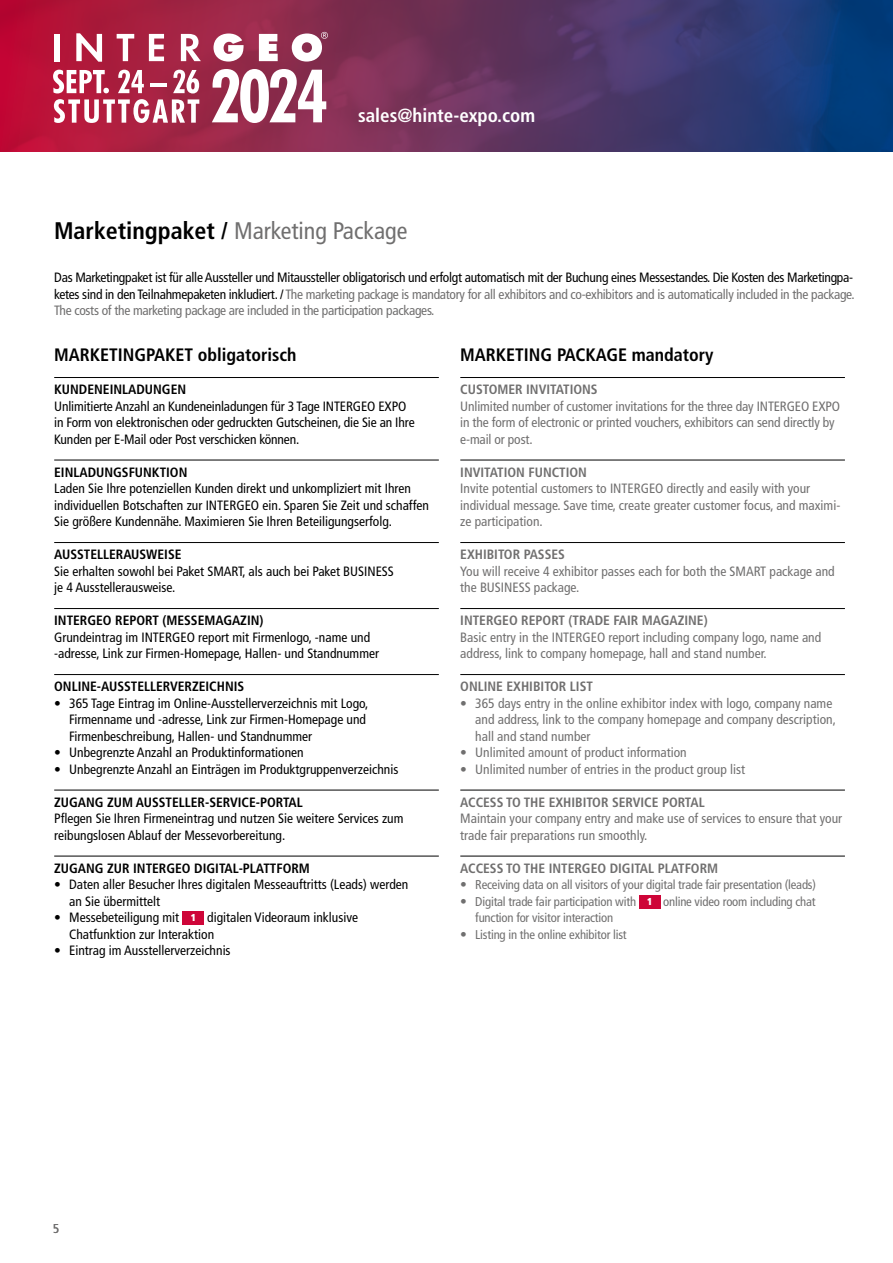
<style>
.page{position:relative;width:893px;height:1263px;background:#fff}
.page>*{position:absolute;margin:0;border:0;box-sizing:border-box;transform-origin:0 0}
.t1{font:condensed 24px "Frutiger LT Std";color:#706f6f}
.t2{font:700 condensed 18.9px "Frutiger LT Std";color:#fff}
.t3{font:700 condensed 18px "Frutiger LT Std";color:#000}
.t4{font:condensed 13.5px/16.5px "Frutiger LT Std";color:#000}
.t5{font:condensed 13.5px/16.5px "Frutiger LT Std";color:#706f6f}
.t6{font:condensed 13.5px/16.5px "Frutiger LT Std";letter-spacing:-.02em;color:#000}
.t7{font:700 condensed 13.5px "Frutiger LT Std";color:#000}
.t8{font:700 condensed 13.5px "Frutiger LT Std";color:#706f6f}
.t9{font:condensed 12.75px/16.5px "Frutiger LT Std";letter-spacing:-.015em;color:#706f6f}
.s1{font-weight:700;color:#000}
.s2{color:#706f6f}
.s3{font-weight:900;font-size:10.05px;color:#fff}
.s4{font-size:13.5px}
</style>
<div class="page">
<img style="left:0;top:0;width:893px;height:152px">
<div style="left:55px;top:34px;width:5px;height:27px;background:#fff"></div>
<svg style="left:76px;top:33px;width:26px;height:29px"></svg>
<svg style="left:117px;top:34px;width:17px;height:27px"></svg>
<svg style="left:149px;top:34px;width:15px;height:27px"></svg>
<svg style="left:181px;top:34px;width:20px;height:27px"></svg>
<svg style="left:213px;top:34px;width:31px;height:28px"></svg>
<svg style="left:259px;top:34px;width:19px;height:27px"></svg>
<svg style="left:292px;top:32px;width:36px;height:30px"></svg>
<svg style="left:212px;top:69px;width:114px;height:54px"></svg>
<svg style="left:53px;top:70px;width:56px;height:23px"></svg>
<svg style="left:118px;top:70px;width:26px;height:23px"></svg>
<hr style="left:150px;top:83px;width:17px;height:4px;background:#fff">
<svg style="left:173px;top:70px;width:26px;height:23px"></svg>
<svg style="left:54px;top:99px;width:145px;height:24px"></svg>
<hr style="left:54px;top:377px;width:385px;height:1px;background:#000">
<hr style="left:54px;top:460px;width:385px;height:1px;background:#000">
<hr style="left:54px;top:542px;width:385px;height:1px;background:#000">
<hr style="left:54px;top:608px;width:385px;height:1px;background:#000">
<hr style="left:54px;top:674px;width:385px;height:1px;background:#000">
<hr style="left:54px;top:790px;width:385px;height:1px;background:#000">
<hr style="left:54px;top:856px;width:385px;height:1px;background:#000">
<div style="left:182px;top:911px;width:22px;height:13px;background:#ce0538"></div>
<hr style="left:460px;top:377px;width:385px;height:1px;background:#000">
<hr style="left:460px;top:460px;width:385px;height:1px;background:#000">
<hr style="left:460px;top:542px;width:385px;height:1px;background:#000">
<hr style="left:460px;top:608px;width:385px;height:1px;background:#000">
<hr style="left:460px;top:674px;width:385px;height:1px;background:#000">
<hr style="left:460px;top:790px;width:385px;height:1px;background:#000">
<hr style="left:460px;top:856px;width:385px;height:1px;background:#000">
<div style="left:639px;top:895px;width:21px;height:14px;background:#ce0538"></div>
<h2 class="t2" style="left:358px;top:104px;width:179px">sales@hinte-expo.com</h2>
<h1 class="t1" style="left:54px;top:217px;width:355px"><span class="s1">Marketingpaket /</span> Marketing Package</h1>
<p class="t6" style="left:54px;top:269px;width:802px">Das Marketingpaket ist für alle Aussteller und Mitaussteller obligatorisch und erfolgt automatisch mit der Buchung eines Messestandes. Die Kosten des Marketingpa&shy;ketes sind in den Teilnahmepaketen inkludiert. / <span class="s2">The marketing package is mandatory for all exhibitors and co-exhibitors and is automatically included in the package.<br>The costs of the marketing package are included in the participation packages.</span></p>
<h3 class="t3" style="left:54px;top:344px;width:244px">MARKETINGPAKET obligatorisch</h3>
<p class="t7" style="left:54px;top:382px;width:133px">KUNDENEINLADUNGEN</p>
<p class="t4" style="left:54px;top:398px;width:362px">Unlimitierte Anzahl an Kundeneinladungen für 3 Tage INTERGEO EXPO in Form von elektronischen oder gedruckten Gutscheinen, die Sie an Ihre<br>Kunden per E-Mail oder Post verschicken können.</p>
<p class="t7" style="left:54px;top:464px;width:135px">EINLADUNGSFUNKTION</p>
<p class="t4" style="left:54px;top:481px;width:376px">Laden Sie Ihre potenziellen Kunden direkt und unkompliziert mit Ihren individuellen Botschaften zur INTERGEO ein. Sparen Sie Zeit und schaffen<br>Sie größere Kundennähe. Maximieren Sie Ihren Beteiligungserfolg.</p>
<p class="t7" style="left:54px;top:547px;width:129px">AUSSTELLERAUSWEISE</p>
<p class="t4" style="left:54px;top:563px;width:341px">Sie erhalten sowohl bei Paket SMART, als auch bei Paket BUSINESS je 4 Ausstellerausweise.</p>
<p class="t7" style="left:54px;top:613px;width:211px">INTERGEO REPORT (MESSEMAGAZIN)</p>
<p class="t4" style="left:54px;top:629px;width:326px">Grundeintrag im INTERGEO report mit Firmenlogo, -name und -adresse, Link zur Firmen-Homepage, Hallen- und Standnummer</p>
<p class="t7" style="left:54px;top:679px;width:192px">ONLINE-AUSSTELLERVERZEICHNIS</p>
<p class="t4" style="left:69px;top:695px;width:301px;text-indent:-15px">• 365 Tage Eintrag im Online-Ausstellerverzeichnis mit Logo,<br>Firmenname und -adresse, Link zur Firmen-Homepage und<br>Firmenbeschreibung, Hallen- und Standnummer</p>
<p class="t4" style="left:54px;top:745px;width:251px">• Unbegrenzte Anzahl an Produktinformationen</p>
<p class="t4" style="left:54px;top:761px;width:346px">• Unbegrenzte Anzahl an Einträgen im Produktgruppenverzeichnis</p>
<p class="t7" style="left:54px;top:794px;width:250px">ZUGANG ZUM AUSSTELLER-SERVICE-PORTAL</p>
<p class="t4" style="left:54px;top:811px;width:351px">Pflegen Sie Ihren Firmeneintrag und nutzen Sie weitere Services zum reibungslosen Ablauf der Messevorbereitung.</p>
<p class="t7" style="left:54px;top:860px;width:257px">ZUGANG ZUR INTERGEO DIGITAL-PLATTFORM</p>
<p class="t4" style="left:69px;top:877px;width:341px;text-indent:-15px">• Daten aller Besucher Ihres digitalen Messeauftritts (Leads) werden an Sie übermittelt</p>
<p class="t4" style="left:69px;top:910px;width:290px;text-indent:-15px">• Messebeteiligung mit <span class="s3">1</span> digitalen Videoraum inklusive<br>Chatfunktion zur Interaktion</p>
<p class="t4" style="left:54px;top:943px;width:178px">• Eintrag im Ausstellerverzeichnis</p>
<h3 class="t3" style="left:460px;top:344px;width:255px">MARKETING PACKAGE mandatory</h3>
<p class="t8" style="left:460px;top:382px;width:139px">CUSTOMER INVITATIONS</p>
<p class="t5" style="left:460px;top:398px;width:381px">Unlimited number of customer invitations for the three day INTERGEO EXPO in the form of electronic or printed vouchers, exhibitors can send directly by e-mail or post.</p>
<p class="t8" style="left:460px;top:464px;width:128px">INVITATION FUNCTION</p>
<p class="t5" style="left:460px;top:481px;width:382px">Invite potential customers to INTERGEO directly and easily with your individual message. Save time, create greater customer focus, and maximi&shy;ze participation.</p>
<p class="t8" style="left:460px;top:547px;width:106px">EXHIBITOR PASSES</p>
<p class="t5" style="left:460px;top:563px;width:376px">You will receive 4 exhibitor passes each for both the SMART package and the BUSINESS package.</p>
<p class="t8" style="left:460px;top:613px;width:249px">INTERGEO REPORT (TRADE FAIR MAGAZINE)</p>
<p class="t5" style="left:460px;top:629px;width:362px">Basic entry in the INTERGEO report including company logo, name and address, link to company homepage, hall and stand number.</p>
<p class="t8" style="left:460px;top:679px;width:134px">ONLINE EXHIBITOR LIST</p>
<p class="t5" style="left:475px;top:695px;width:362px;text-indent:-15px">• 365 days entry in the online exhibitor index with logo, company name and address, link to the company homepage and company description, hall and stand number</p>
<p class="t5" style="left:460px;top:745px;width:228px">• Unlimited amount of product information</p>
<p class="t5" style="left:460px;top:761px;width:286px">• Unlimited number of entries in the product group list</p>
<p class="t8" style="left:460px;top:794px;width:246px">ACCESS TO THE EXHIBITOR SERVICE PORTAL</p>
<p class="t5" style="left:460px;top:811px;width:383px">Maintain your company entry and make use of services to ensure that your trade fair preparations run smoothly.</p>
<p class="t8" style="left:460px;top:860px;width:259px">ACCESS TO THE INTERGEO DIGITAL PLATFORM</p>
<p class="t9" style="left:460px;top:877px;width:357px"><span class="s4">•</span> Receiving data on all visitors of your digital trade fair presentation (leads)</p>
<p class="t9" style="left:475px;top:893px;width:342px;text-indent:-15px"><span class="s4">•</span> Digital trade fair participation with <span class="s3">1</span> online video room including chat function for visitor interaction</p>
<p class="t9" style="left:460px;top:926px;width:168px"><span class="s4">•</span> Listing in the online exhibitor list</p>
<p class="t9" style="left:53px;top:1220px;width:8px">5</p>
</div>
